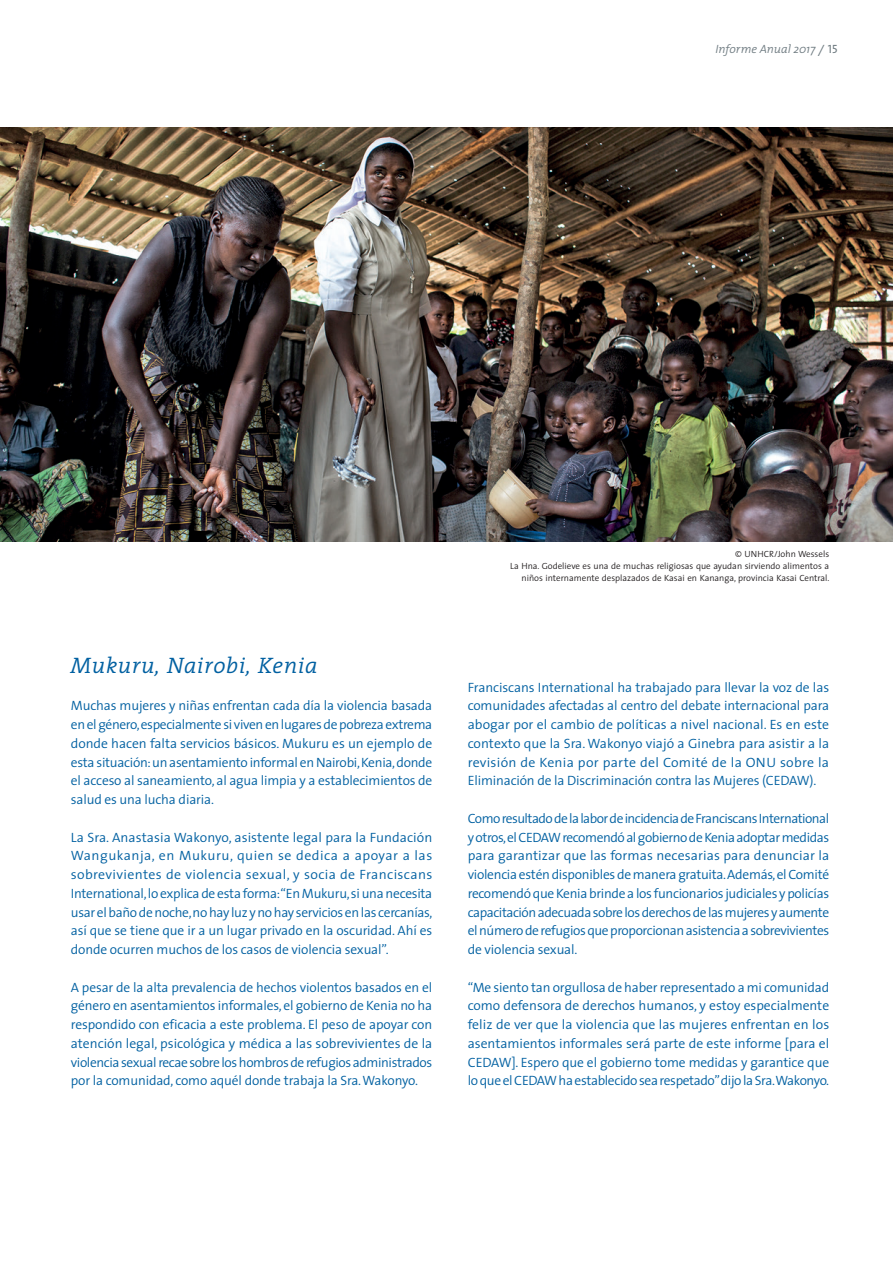
<style>
.page{position:relative;width:893px;height:1263px;background:#fff}
.page>*{position:absolute;margin:0;border:0;box-sizing:border-box;transform-origin:0 0}
.t1{font:italic 300 22.5px "The Serif";letter-spacing:.03em;color:#0160a1}
.t2{font:300 13.5px/18.8px "The Sans";letter-spacing:-.01em;color:#0160a1;text-align:justify}
.t3{font:italic 300 12px "The Mix";color:#717d83}
.t4{font:300 9px/12px "The Sans";color:#231f20;text-align:right}
.s1{font-size:16.5px}
.s2{font-family:"The Sans Caps";font-weight:400;font-style:normal}
</style>
<div class="page">
<img style="left:0;top:128px;width:893px;height:414px">
<p class="t3" style="left:715px;top:39px;width:124px">Informe Anual 2017 <span class="s1">/</span> <span class="s2">15</span></p>
<h1 class="t1" style="left:71px;top:647px;width:248px">Mukuru, Nairobi, Kenia</h1>
<p class="t2" style="left:71px;top:696px;width:363px">Muchas mujeres y niñas enfrentan cada día la violencia basada enelgénero,especialmentesi vivenenlugaresdepobrezaextrema donde hacen falta servicios básicos. Mukuru es un ejemplo de esta situación:un asentamiento informal enNairobi,Kenia,donde el acceso al saneamiento, al agua limpia y a establecimientos de salud es una lucha diaria.</p>
<p class="t2" style="left:71px;top:827px;width:363px">La Sra. Anastasia Wakonyo, asistente legal para la Fundación Wangukanja, en Mukuru, quien se dedica a apoyar a las sobrevivientes de violencia sexual, y socia de Franciscans International,loexplicade esta forma:“EnMukuru,siunanecesita usarelbañodenoche,nohay luz ynohay serviciosenlas cercanías, así que se tiene que ir a un lugar privado en la oscuridad. Ahí es donde ocurren muchos de los casos de violencia sexual”.</p>
<p class="t2" style="left:71px;top:977px;width:363px">A pesar de la alta prevalencia de hechos violentos basados en el género en asentamientos informales,el gobierno de Kenia no ha respondido con eficacia a este problema. El peso de apoyar con atención legal, psicológica y médica a las sobrevivientes de la violenciasexualrecaesobreloshombrosderefugiosadministrados por la comunidad, como aquél donde trabaja la Sra.Wakonyo.</p>
<p class="t4" style="left:510px;top:547px;width:321px">© UNHCR/John Wessels<br>La Hna. Godelieve es una de muchas religiosas que ayudan sirviendo alimentos a niños internamente desplazados de Kasai en Kananga, provincia Kasai Central.</p>
<p class="t2" style="left:468px;top:677px;width:363px">Franciscans International ha trabajado para llevar la voz de las comunidades afectadas al centro del debate internacional para abogar por el cambio de políticas a nivel nacional. Es en este contexto que la Sra.Wakonyo viajó a Ginebra para asistir a la revisión de Kenia por parte del Comité de la ONU sobre la Eliminación de la Discriminación contra las Mujeres (CEDAW).</p>
<p class="t2" style="left:468px;top:808px;width:363px">ComoresultadodelalabordeincidenciadeFranciscansInternational yotros,elCEDAWrecomendóalgobiernodeKeniaadoptarmedidas para garantizar que las formas necesarias para denunciar la violencia esténdisponiblesdemaneragratuita.Además,elComité recomendóqueKeniabrindea los funcionarios judiciales ypolicías capacitaciónadecuadasobrelosderechosdelasmujeresyaumente elnúmeroderefugiosqueproporcionanasistenciaasobrevivientes de violencia sexual.</p>
<p class="t2" style="left:468px;top:977px;width:363px">“Me siento tan orgullosa de haber representado a mi comunidad como defensora de derechos humanos, y estoy especialmente feliz de ver que la violencia que las mujeres enfrentan en los asentamientos informales será parte de este informe [para el CEDAW]. Espero que el gobierno tome medidas y garantice que loqueelCEDAWhaestablecidosearespetado”dijolaSra.Wakonyo.</p>
</div>
